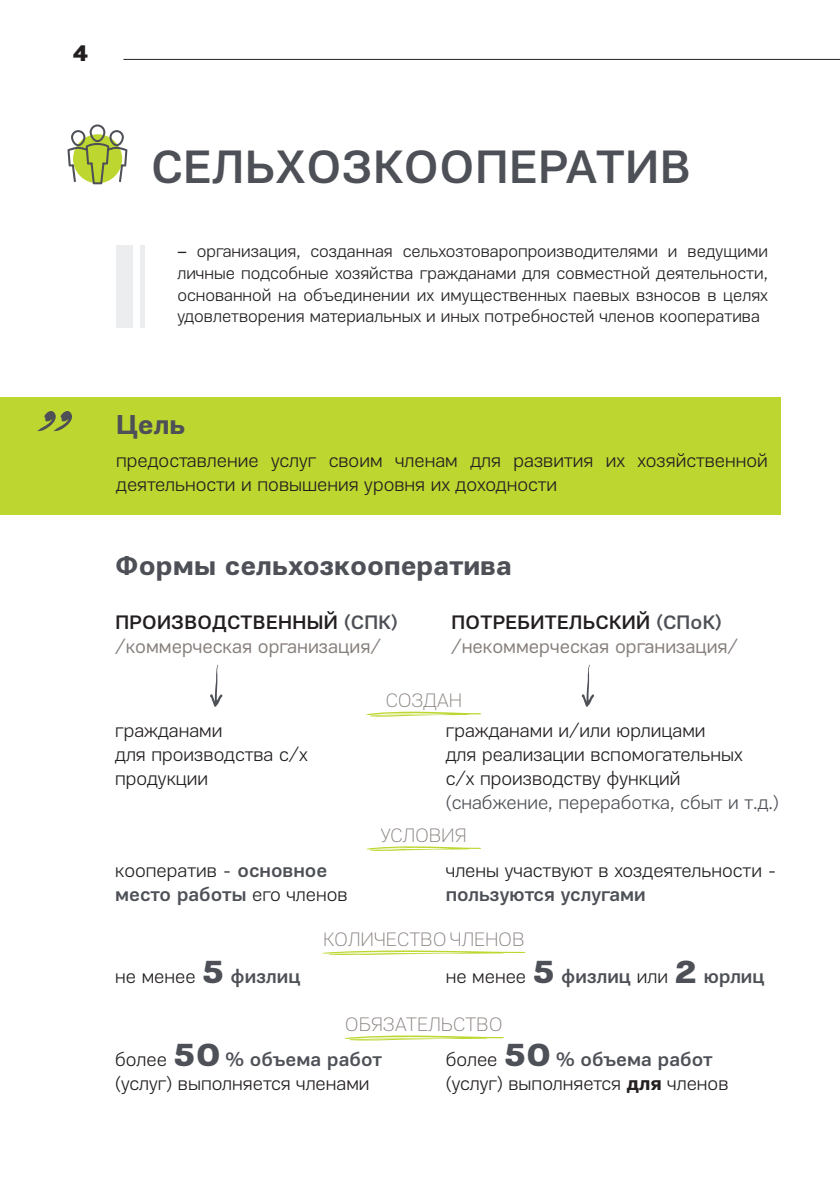
<style>
.page{position:relative;width:840px;height:1191px;background:#fff}
.page>*{position:absolute;margin:0;border:0;box-sizing:border-box;transform-origin:0 0}
.t1{font:500 48px "PF Encore Sans Pro";letter-spacing:.02em;color:#4d5056}
.t2{font:700 28px "PF Encore Sans Pro";color:#4d5056}
.t3{font:900 24px "PF Encore Sans Pro";color:#231f20}
.t4{font:300 20px/24px "PF Encore Sans Pro";color:#231f20}
.t5{font:20px/24px "PF Encore Sans Pro";color:#867f7c}
.t6{font:100 20px "PF Encore Sans Pro";letter-spacing:.02em;color:#867f7c}
.t7{font:500 20px "PF Encore Sans Pro";color:#4d5056}
.t8{font:300 20px "PF Encore Sans Pro";color:#4d5056}
.t9{font:300 18px/21.6px "PF Encore Sans Pro";color:#231f20;text-align:justify}
.s1{font-weight:400}
.s2{font-weight:500;color:#231f20}
.s3{font-weight:500;color:#4d5056}
.s4{font-weight:900;font-size:34px;color:#4d5056}
.s5{font-weight:300;color:#231f20}
.s6{font-weight:900;font-size:34px}
.s7{font-weight:700}
</style>
<div class="page">
<hr style="left:123px;top:59px;width:716px;height:1px;background:#231f20">
<div style="left:0;top:397px;width:780px;height:117px;background:#bed630"></div>
<svg style="left:67px;top:124px;width:60px;height:60px"></svg>
<div style="left:116px;top:245px;width:17px;height:83px;background:#ebedef"></div>
<div style="left:140px;top:245px;width:5px;height:83px;background:#ebedef"></div>
<svg style="left:37px;top:411px;width:35px;height:20px"></svg>
<svg style="left:366px;top:711px;width:115px;height:6px"></svg>
<svg style="left:366px;top:846px;width:115px;height:5px"></svg>
<svg style="left:322px;top:950px;width:203px;height:5px"></svg>
<svg style="left:344px;top:1035px;width:159px;height:5px"></svg>
<svg style="left:210px;top:664px;width:13px;height:43px"></svg>
<svg style="left:581px;top:664px;width:13px;height:43px"></svg>
<p class="t3" style="left:72px;top:37px;width:18px">4</p>
<h1 class="t1" style="left:151px;top:138px;width:541px">СЕЛЬХОЗКООПЕРАТИВ</h1>
<p class="t9" style="left:177px;top:241px;width:591px"><span class="s1">–</span> организация, созданная сельхозтоваропроизводителями и ведущими личные подсобные хозяйства гражданами для совместной деятельности, основанной на объединении их имущественных паевых взносов в целях удовлетворения материальных и иных потребностей членов кооператива</p>
<h2 class="t2" style="left:116px;top:406px;width:71px">Цель</h2>
<p class="t4" style="left:116px;top:448px;width:653px">предоставление услуг своим членам для развития их хозяйственной деятельности и повышения уровня их доходности</p>
<h2 class="t2" style="left:115px;top:548px;width:398px">Формы сельхозкооператива</h2>
<p class="t5" style="left:115px;top:610px;width:283px"><span class="s2">ПРОИЗВОДСТВЕННЫЙ</span> <span class="s3">(СПК) </span>/коммерческая организация/</p>
<p class="t5" style="left:451px;top:610px;width:288px"><span class="s2">ПОТРЕБИТЕЛЬСКИЙ</span> <span class="s3">(СПоК) </span>/некоммерческая организация/</p>
<p class="t6" style="left:385px;top:688px;width:77px">СОЗДАН</p>
<p class="t4" style="left:115px;top:718px;width:194px">гражданами<br>для производства с/х продукции</p>
<p class="t4" style="left:445px;top:718px;width:298px">гражданами и/или юрлицами<br>для реализации вспомогательных с/х производству функций</p>
<p class="t8" style="left:445px;top:790px;width:334px">(снабжение, переработка, сбыт и т.д.)</p>
<p class="t6" style="left:381px;top:823px;width:87px">УСЛОВИЯ</p>
<p class="t4" style="left:115px;top:858px;width:234px">кооператив - <span class="s3">основное место работы</span> его членов</p>
<p class="t4" style="left:445px;top:858px;width:332px">члены участвуют в хоздеятельности -</p>
<p class="t7" style="left:445px;top:882px;width:201px">пользуются услугами</p>
<p class="t6" style="left:323px;top:927px;width:202px">КОЛИЧЕСТВО ЧЛЕНОВ</p>
<p class="t4" style="left:115px;top:964px;width:186px">не менее <span class="s4">5</span> <span class="s3">физлиц</span></p>
<p class="t7" style="left:445px;top:964px;width:320px"><span class="s5">не менее</span> <span class="s6">5</span> физлиц <span class="s5">или</span> <span class="s6">2</span> юрлиц</p>
<p class="t6" style="left:345px;top:1013px;width:158px">ОБЯЗАТЕЛЬСТВО</p>
<p class="t4" style="left:115px;top:1047px;width:268px">более <span class="s4">50</span> <span class="s3">% объема работ </span>(услуг) выполняется членами</p>
<p class="t4" style="left:445px;top:1047px;width:284px">более <span class="s4">50</span> <span class="s3">% объема работ </span>(услуг) выполняется <span class="s7">для</span> членов</p>
</div>
